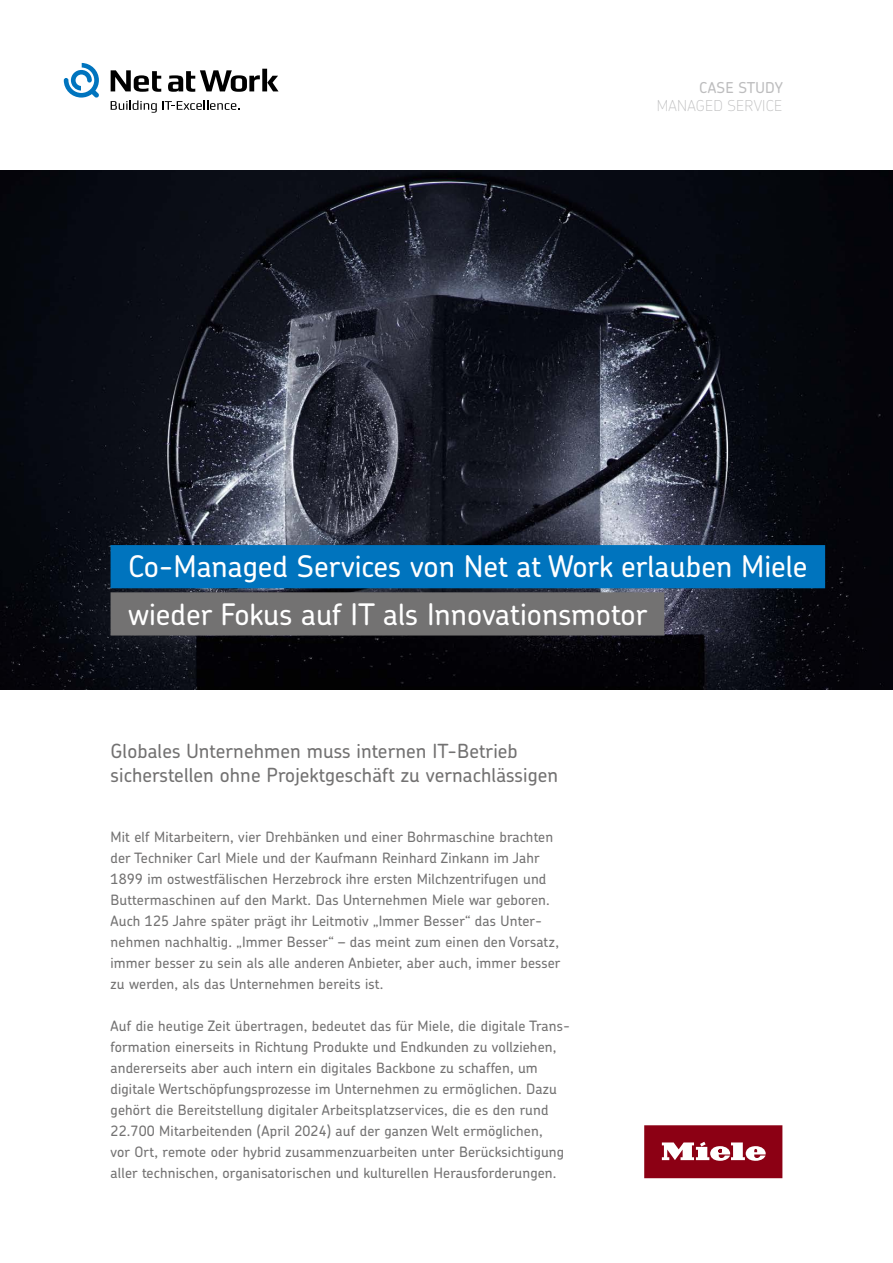
<style>
.page{position:relative;width:893px;height:1263px;background:#fff}
.page>*{position:absolute;margin:0;border:0;box-sizing:border-box;transform-origin:0 0}
.t1{font:500 29.7px/47.2px "Chevin Pro";color:#fff}
.t2{font:500 19.5px/24px "Chevin Pro";letter-spacing:.005em;color:#737272}
.t3{font:100 15px "Chevin Pro";letter-spacing:.015em;color:#bdbdbe}
.t4{font:500 15px "Chevin Pro";letter-spacing:.015em;color:#bdbdbe}
.t5{font:500 14.25px/21px "Chevin Pro";letter-spacing:.01em;color:#737272}
</style>
<div class="page">
<img style="left:0;top:170px;width:893px;height:519px">
<svg style="left:111px;top:100px;width:129px;height:13px"></svg>
<svg style="left:111px;top:70px;width:50px;height:22px"></svg>
<svg style="left:168px;top:69px;width:111px;height:23px"></svg>
<svg style="left:64px;top:63px;width:35px;height:35px"></svg>
<div style="left:111px;top:545px;width:714px;height:43px;background:#0074be"></div>
<div style="left:111px;top:592px;width:553px;height:43px;background:#737272"></div>
<svg style="left:644px;top:1125px;width:138px;height:53px;background:#9e2a3a"></svg>
<p class="t4" style="left:699px;top:77px;width:85px">CASE STUDY</p>
<p class="t3" style="left:657px;top:95px;width:127px">MANAGED SERVICE</p>
<h1 class="t1" style="left:128px;top:542px;width:681px">Co-Managed Services von Net at Work erlauben Miele wieder Fokus auf IT als Innovationsmotor</h1>
<h2 class="t2" style="left:111px;top:738px;width:449px">Globales Unternehmen muss internen IT-Betrieb sicherstellen ohne Projektgeschäft zu vernachlässigen</h2>
<p class="t5" style="left:111px;top:826px;width:451px">Mit elf Mitarbeitern, vier Drehbänken und einer Bohrmaschine brachten der Techniker Carl Miele und der Kaufmann Reinhard Zinkann im Jahr 1899 im ostwestfälischen Herzebrock ihre ersten Milchzentrifugen und Buttermaschinen auf den Markt. Das Unternehmen Miele war geboren.<br>Auch 125 Jahre später prägt ihr Leitmotiv „Immer Besser“ das Unter&shy;nehmen nachhaltig. „Immer Besser“ – das meint zum einen den Vorsatz, immer besser zu sein als alle anderen Anbieter, aber auch, immer besser zu werden, als das Unternehmen bereits ist.</p>
<p class="t5" style="left:111px;top:1015px;width:461px">Auf die heutige Zeit übertragen, bedeutet das für Miele, die digitale Trans&shy;formation einerseits in Richtung Produkte und Endkunden zu vollziehen, andererseits aber auch intern ein digitales Backbone zu schaffen, um digitale Wertschöpfungsprozesse im Unternehmen zu ermöglichen. Dazu gehört die Bereitstellung digitaler Arbeitsplatzservices, die es den rund 22.700 Mitarbeitenden (April 2024) auf der ganzen Welt ermöglichen,<br>vor Ort, remote oder hybrid zusammenzuarbeiten unter Berücksichtigung aller technischen, organisatorischen und kulturellen Herausforderungen.</p>
</div>
